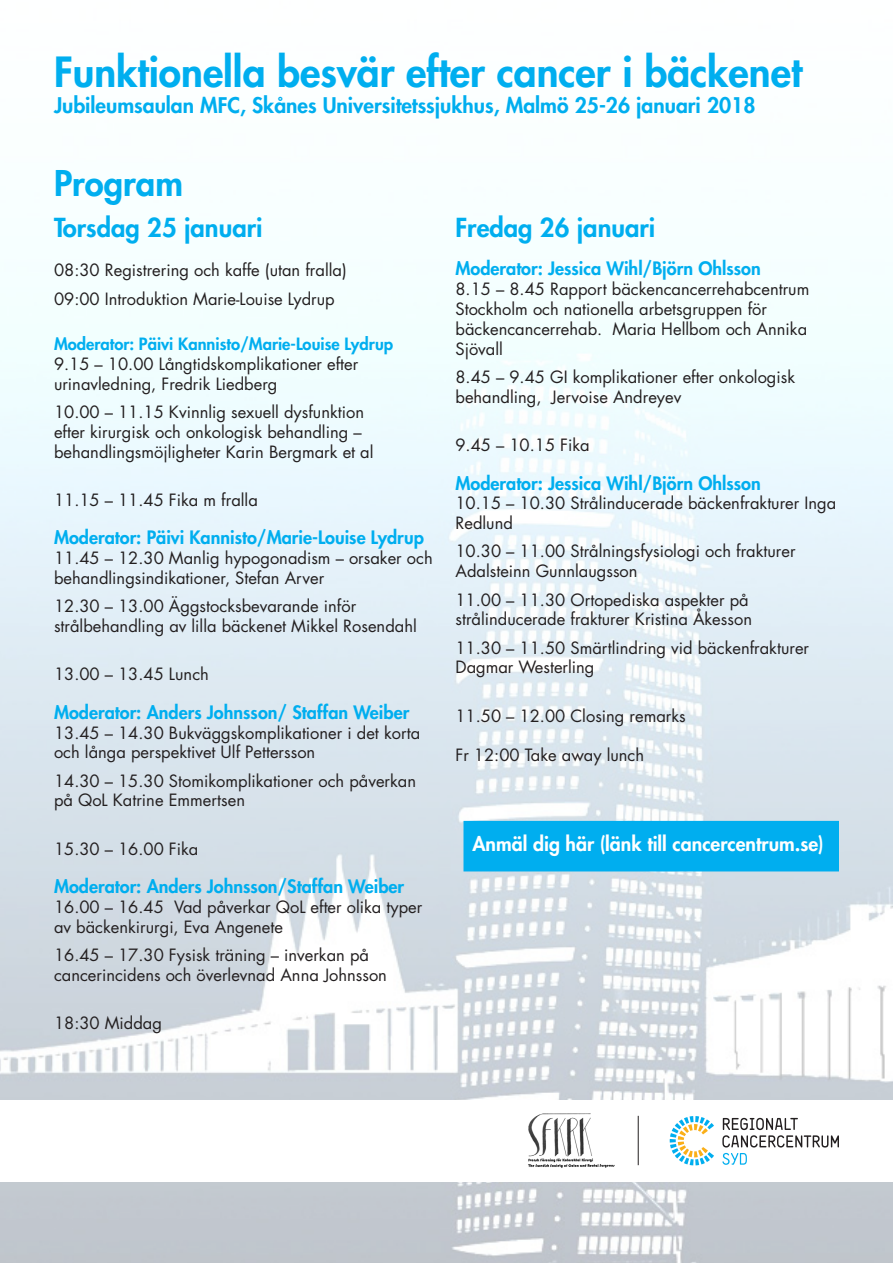
<style>
.page{position:relative;width:893px;height:1263px;background:#fff}
.page>*{position:absolute;margin:0;border:0;box-sizing:border-box;transform-origin:0 0}
.t1{font:800 40.5px "Futura Std";color:#00aeef}
.t2{font:800 34.5px "Futura Std";color:#00aeef}
.t3{font:800 25.5px "Futura Std";color:#00aeef}
.t4{font:800 21px "Futura Std";color:#00aeef}
.t5{font:800 19.5px "Futura Std";color:#fff}
.moderator{font:800 18px "Futura Std";color:#00aeef}
.t6{font:16.5px/19.8px "Futura Std";color:#231f20}
.t7{font:800 16.5px "Futura Std";color:#00aeef}
</style>
<div class="page">
<img style="left:0;top:287px;width:893px;height:976px">
<div style="left:0;top:1100px;width:893px;height:81px;background:#fff"></div>
<svg style="left:670px;top:1116px;width:44px;height:49px"></svg>
<svg style="left:722px;top:1153px;width:25px;height:12px"></svg>
<svg style="left:722px;top:1118px;width:117px;height:29px"></svg>
<img style="left:528px;top:1113px;width:87px;height:55px">
<hr style="left:638px;top:1116px;width:1px;height:49px;background:#231f20">
<div style="left:463px;top:821px;width:376px;height:50px;background:#00aeef"></div>
<p class="t1" style="left:54px;top:47px;width:750px">Funktionella besvär efter cancer i bäckenet</p>
<p class="t4" style="left:54px;top:92px;width:703px">Jubileumsaulan MFC, Skånes Universitetssjukhus, Malmö 25-26 januari 2018</p>
<p class="t2" style="left:54px;top:162px;width:130px">Program</p>
<p class="t3" style="left:54px;top:211px;width:210px">Torsdag 25 januari</p>
<p class="t6" style="left:54px;top:261px;width:294px">08:30 Registrering och kaffe (utan fralla)</p>
<p class="t6" style="left:54px;top:289px;width:282px">09:00 Introduktion Marie-Louise Lydrup</p>
<p class="t7" style="left:54px;top:334px;width:341px">Moderator: Päivi Kannisto/Marie-Louise Lydrup</p>
<p class="t6" style="left:54px;top:354px;width:306px">9.15 – 10.00 Långtidskomplikationer efter urinavledning, Fredrik Liedberg</p>
<p class="t6" style="left:54px;top:402px;width:321px">10.00 – 11.15 Kvinnlig sexuell dysfunktion efter kirurgisk och onkologisk behandling – behandlingsmöjligheter Karin Bergmark et al</p>
<p class="t6" style="left:54px;top:490px;width:205px">11.15 – 11.45 Fika m fralla</p>
<p class="moderator" style="left:54px;top:526px;width:372px">Moderator: Päivi Kannisto/Marie-Louise Lydrup</p>
<p class="t6" style="left:54px;top:548px;width:380px">11.45 – 12.30 Manlig hypogonadism – orsaker och behandlingsindikationer, Stefan Arver</p>
<p class="t6" style="left:54px;top:596px;width:364px">12.30 – 13.00 Äggstocksbevarande inför strålbehandling av lilla bäckenet Mikkel Rosendahl</p>
<p class="t6" style="left:54px;top:664px;width:156px">13.00 – 13.45 Lunch</p>
<p class="moderator" style="left:54px;top:701px;width:357px">Moderator: Anders Johnsson/ Staffan Weiber</p>
<p class="t6" style="left:54px;top:723px;width:368px">13.45 – 14.30 Bukväggskomplikationer i det korta och långa perspektivet Ulf Pettersson</p>
<p class="t6" style="left:54px;top:771px;width:364px">14.30 – 15.30 Stomikomplikationer och påverkan på QoL Katrine Emmertsen</p>
<p class="t6" style="left:54px;top:839px;width:146px">15.30 – 16.00 Fika</p>
<p class="moderator" style="left:54px;top:875px;width:352px">Moderator: Anders Johnsson/Staffan Weiber</p>
<p class="t6" style="left:54px;top:897px;width:370px">16.00 – 16.45 Vad påverkar QoL efter olika typer av bäckenkirurgi, Eva Angenete</p>
<p class="t6" style="left:54px;top:945px;width:335px">16.45 – 17.30 Fysisk träning – inverkan på cancerincidens och överlevnad Anna Johnsson</p>
<p class="t6" style="left:54px;top:1013px;width:110px">18:30 Middag</p>
<p class="t3" style="left:455px;top:211px;width:201px">Fredag 26 januari</p>
<p class="moderator" style="left:455px;top:257px;width:307px">Moderator: Jessica Wihl/Björn Ohlsson</p>
<p class="t6" style="left:455px;top:279px;width:355px">8.15 – 8.45 Rapport bäckencancerrehabcentrum Stockholm och nationella arbetsgruppen för bäckencancerrehab. Maria Hellbom och Annika Sjövall</p>
<p class="t6" style="left:455px;top:367px;width:341px">8.45 – 9.45 GI komplikationer efter onkologisk behandling, Jervoise Andreyev</p>
<p class="t6" style="left:455px;top:435px;width:136px">9.45 – 10.15 Fika</p>
<p class="moderator" style="left:455px;top:471px;width:307px">Moderator: Jessica Wihl/Björn Ohlsson</p>
<p class="t6" style="left:455px;top:493px;width:382px">10.15 – 10.30 Strålinducerade bäckenfrakturer Inga<br>Redlund</p>
<p class="t6" style="left:455px;top:542px;width:342px">10.30 – 11.00 Strålningsfysiologi och frakturer<br>Adalsteinn Gunnlaugsson</p>
<p class="t6" style="left:455px;top:590px;width:298px">11.00 – 11.30 Ortopediska aspekter på strålinducerade frakturer Kristina Åkesson</p>
<p class="t6" style="left:455px;top:638px;width:355px">11.30 – 11.50 Smärtlindring vid bäckenfrakturer<br>Dagmar Westerling</p>
<p class="t6" style="left:455px;top:706px;width:232px">11.50 – 12.00 Closing remarks</p>
<p class="t6" style="left:455px;top:745px;width:190px">Fr 12:00 Take away lunch</p>
<p class="t5" style="left:472px;top:832px;width:353px">Anmäl dig här (länk till cancercentrum.se)</p>
</div>
